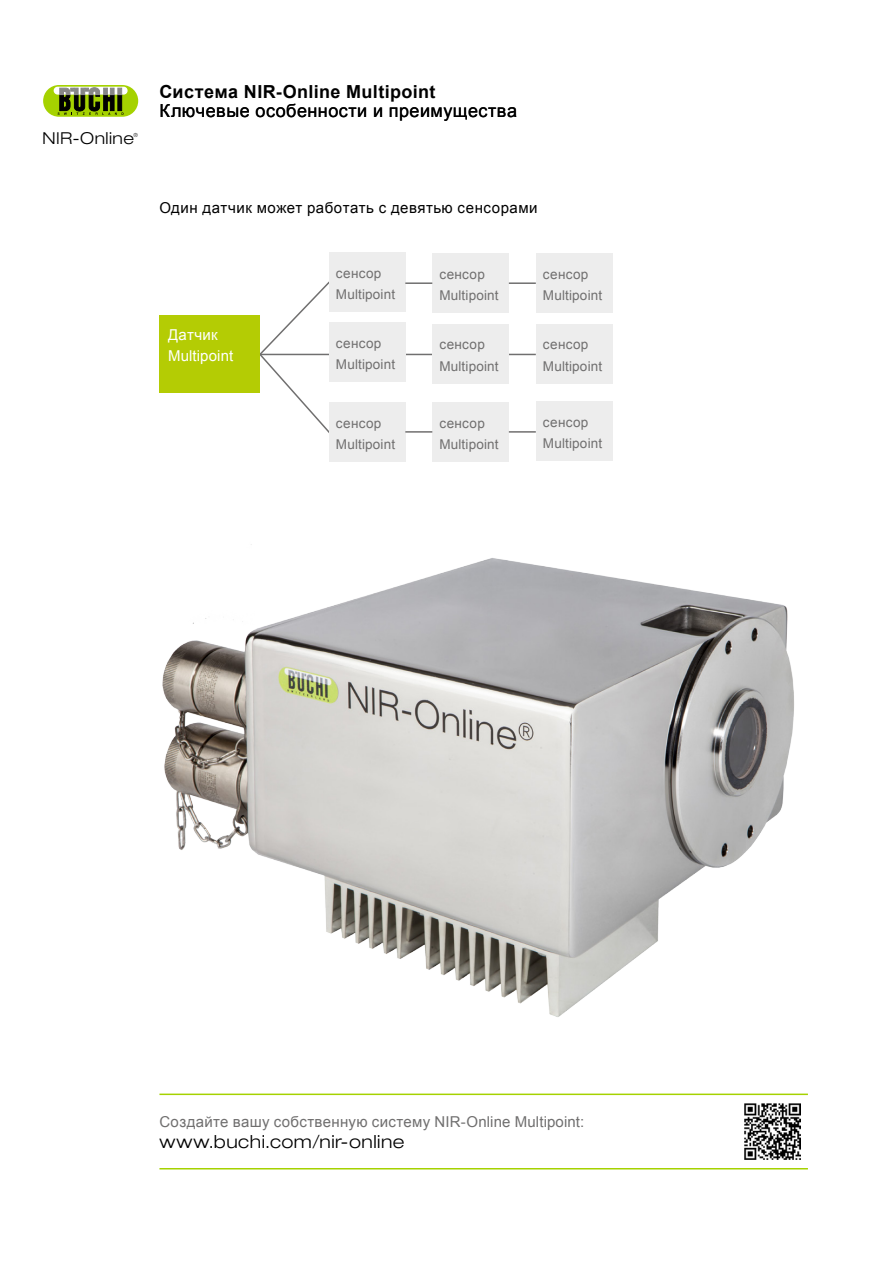
<style>
.page{position:relative;width:893px;height:1263px;background:#fff}
.page>*{position:absolute;margin:0;border:0;box-sizing:border-box;transform-origin:0 0}
.RU_Page_Subline{font:18px "Arial";letter-spacing:.025em;color:#000}
.RU_Page_Headline{font:700 18px "Arial";letter-spacing:.02em;color:#000}
.EN_Note_large{font:300 expanded 18px "Helvetica Neue LT Std";letter-spacing:.03em;color:#000}
.t1{font:300 expanded 16.5px "Helvetica Neue LT Std";letter-spacing:.03em;color:#000}
.RU_Body_text_left{font:15px "Arial";letter-spacing:.02em;color:#706f6f}
.RU_Title_small_down{font:15px "Arial";letter-spacing:.035em;color:#000}
.RU_Body_text_left-2{font:15px/21.3px "Arial";letter-spacing:.01em;color:#fff}
.RU_Body_text_left-3{font:13.5px/21.3px "Arial";letter-spacing:.015em;color:#706f6f}
.t2{font:300 expanded 5.55px "Helvetica Neue LT Std";color:#000}
</style>
<div class="page">
<svg style="left:43px;top:85px;width:95px;height:32px"></svg>
<div style="left:54px;top:87px;width:74px;height:8px;background:#fff;border-radius:4px"></div>
<svg style="left:58px;top:88px;width:66px;height:27px;background:#63732a"></svg>
<img style="left:162px;top:544px;width:632px;height:473px">
<hr style="left:159px;top:1093px;width:649px;height:2px;background:#a5d200">
<hr style="left:159px;top:1168px;width:649px;height:1px;background:#a5d200">
<img style="left:744px;top:1104px;width:56px;height:56px">
<hr style="left:260px;top:354px;width:276px;height:1px;background:#706f6f">
<svg style="left:260px;top:281px;width:74px;height:152px"></svg>
<div style="left:329px;top:252px;width:76px;height:60px;background:#ededed"></div>
<div style="left:432px;top:254px;width:77px;height:59px;background:#ededed"></div>
<div style="left:432px;top:402px;width:77px;height:59px;background:#ededed"></div>
<div style="left:329px;top:323px;width:76px;height:59px;background:#ededed"></div>
<div style="left:432px;top:324px;width:77px;height:59px;background:#ededed"></div>
<div style="left:329px;top:402px;width:76px;height:59px;background:#ededed"></div>
<div style="left:536px;top:253px;width:76px;height:59px;background:#ededed"></div>
<div style="left:536px;top:402px;width:76px;height:59px;background:#ededed"></div>
<div style="left:536px;top:324px;width:76px;height:59px;background:#ededed"></div>
<div style="left:159px;top:315px;width:101px;height:78px;background:#b4cc04"></div>
<hr style="left:509px;top:282px;width:27px;height:2px;background:#706f6f">
<hr style="left:509px;top:431px;width:27px;height:2px;background:#706f6f">
<hr style="left:405px;top:282px;width:27px;height:2px;background:#706f6f">
<hr style="left:405px;top:431px;width:27px;height:2px;background:#706f6f">
<p class="t1" style="left:43px;top:129px;width:93px">NIR-Online</p>
<p class="t2" style="left:134px;top:132px;width:6px">®</p>
<p class="RU_Page_Headline" style="left:159px;top:80px;width:278px">Система NIR-Online Multipoint</p>
<p class="RU_Page_Subline" style="left:159px;top:99px;width:359px">Ключевые особенности и преимущества</p>
<p class="RU_Title_small_down" style="left:159px;top:198px;width:380px">Один датчик может работать с девятью сенсорами</p>
<p class="RU_Body_text_left-2" style="left:168px;top:324px;width:67px">Датчик<br>Multipoint</p>
<p class="RU_Body_text_left-3" style="left:336px;top:262px;width:61px">сенсор<br>Multipoint</p>
<p class="RU_Body_text_left-3" style="left:439px;top:264px;width:61px">сенсор<br>Multipoint</p>
<p class="RU_Body_text_left-3" style="left:543px;top:263px;width:61px">сенсор<br>Multipoint</p>
<p class="RU_Body_text_left-3" style="left:336px;top:333px;width:61px">сенсор<br>Multipoint</p>
<p class="RU_Body_text_left-3" style="left:439px;top:334px;width:61px">сенсор<br>Multipoint</p>
<p class="RU_Body_text_left-3" style="left:543px;top:334px;width:61px">сенсор<br>Multipoint</p>
<p class="RU_Body_text_left-3" style="left:336px;top:412px;width:61px">сенсор<br>Multipoint</p>
<p class="RU_Body_text_left-3" style="left:439px;top:412px;width:61px">сенсор<br>Multipoint</p>
<p class="RU_Body_text_left-3" style="left:543px;top:412px;width:61px">сенсор<br>Multipoint</p>
<p class="RU_Body_text_left" style="left:159px;top:1112px;width:426px">Создайте вашу собственную систему NIR-Online Multipoint:</p>
<p class="EN_Note_large" style="left:159px;top:1131px;width:247px">www.buchi.com/nir-online</p>
</div>
